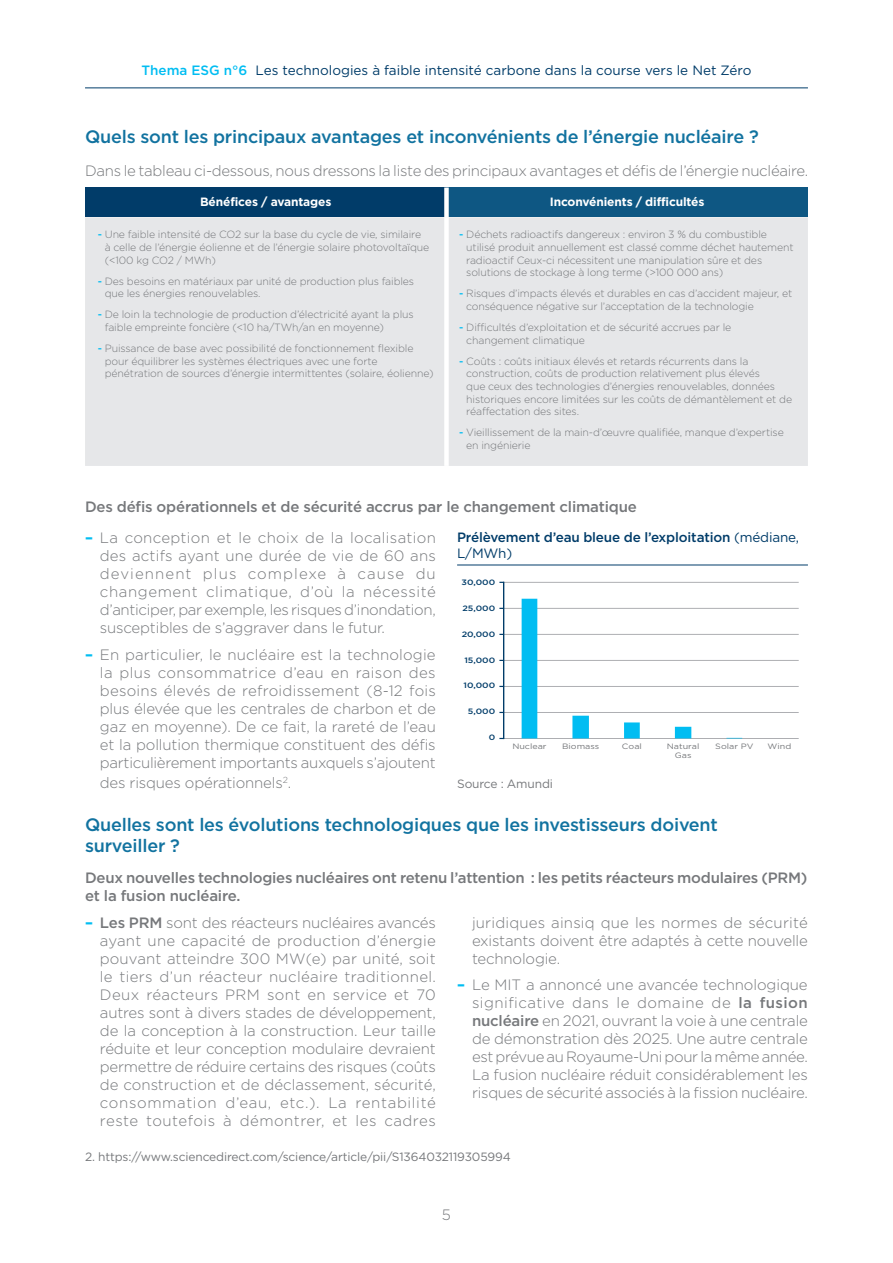
<style>
.page{position:relative;width:893px;height:1263px;background:#fff}
.page>*{position:absolute;margin:0;border:0;box-sizing:border-box;transform-origin:0 0}
.Titre_2{font:500 18px/21.6px "Gotham";letter-spacing:-.01em;color:#1273a0}
.texte_courant{font:300 15px/18px "Gotham";letter-spacing:-.02em;color:#76787b;text-align:justify}
.texte_courant-2{font:500 15px/18px "Gotham";letter-spacing:-.015em;color:#76787b}
.t1{font:13.5px "Gotham";color:#013c69}
.Titre_graph{font:500 13.5px/16.5px "Gotham";letter-spacing:-.01em;color:#013c69}
.Source{font:12px "Gotham";letter-spacing:-.01em;color:#76787b}
.texte_courant-3{font:700 12px "Gotham";letter-spacing:-.01em;color:#fff}
.texte_courant-4{font:300 10.5px/12.6px "Gotham";letter-spacing:-.01em;color:#76787b}
.t2{font:7.8px/9.3px "Gotham";color:#76787b;text-align:center;scale:1.16 1}
.t3{font:500 7.8px "Gotham";color:#013c69;scale:1.16 1}
.s1{font-weight:500;color:#01bdf2}
.s2{font-weight:700;color:#01bdf2}
.s3{font-weight:400}
.s4{font-weight:500}
</style>
<div class="page">
<hr style="left:85px;top:88px;width:723px;height:1px;background:#013c69">
<div style="left:85px;top:188px;width:361px;height:29px;background:#013c69"></div>
<div style="left:446px;top:188px;width:362px;height:29px;background:#0e5783"></div>
<div style="left:85px;top:217px;width:723px;height:249px;background:#e6e7e9"></div>
<div style="left:444px;top:188px;width:5px;height:29px;background:#fff"></div>
<div style="left:444px;top:217px;width:5px;height:249px;background:#fff"></div>
<hr style="left:457px;top:565px;width:351px;height:1px;background:#013c69">
<hr style="left:504px;top:738px;width:295px;height:1px;background:#a8a9ad">
<hr style="left:504px;top:712px;width:295px;height:1px;background:#a8a9ad">
<hr style="left:504px;top:686px;width:295px;height:1px;background:#a8a9ad">
<hr style="left:504px;top:660px;width:295px;height:1px;background:#a8a9ad">
<hr style="left:504px;top:634px;width:295px;height:1px;background:#a8a9ad">
<hr style="left:504px;top:608px;width:295px;height:1px;background:#a8a9ad">
<hr style="left:504px;top:582px;width:295px;height:1px;background:#a8a9ad">
<hr style="left:503px;top:582px;width:1px;height:156px;background:#013c69">
<svg style="left:522px;top:599px;width:220px;height:139px"></svg>
<p class="t1" style="left:142px;top:61px;width:611px"><span class="s1">Thema ESG n°6</span> Les technologies à faible intensité carbone dans la course vers le Net Zéro</p>
<p class="Titre_2" style="left:85px;top:126px;width:675px">Quels sont les principaux avantages et inconvénients de l’énergie nucléaire ?</p>
<p class="texte_courant" style="left:85px;top:161px;width:725px">Dans le tableau ci-dessous, nous dressons la liste des principaux avantages et défis de l’énergie nucléaire.</p>
<p class="texte_courant-3" style="left:200px;top:193px;width:133px">Bénéfices / avantages</p>
<p class="texte_courant-3" style="left:550px;top:193px;width:156px">Inconvénients / difficultés</p>
<p class="texte_courant-4" style="left:105px;top:228px;width:326px;text-indent:-7px"><span class="s1">-</span> Une faible intensité de CO2 sur la base du cycle de vie, similaire à celle de l’énergie éolienne et de l’énergie solaire photovoltaïque (&lt;100 kg CO2 / MWh)</p>
<p class="texte_courant-4" style="left:105px;top:274px;width:311px;text-indent:-7px"><span class="s1">-</span> Des besoins en matériaux par unité de production plus faibles que les énergies renouvelables.</p>
<p class="texte_courant-4" style="left:105px;top:308px;width:310px;text-indent:-7px"><span class="s1">-</span> De loin la technologie de production d’électricité ayant la plus faible empreinte foncière (&lt;10 ha/TWh/an en moyenne)</p>
<p class="texte_courant-4" style="left:105px;top:342px;width:330px;text-indent:-7px"><span class="s1">-</span> Puissance de base avec possibilité de fonctionnement flexible pour équilibrer les systèmes électriques avec une forte pénétration de sources d’énergie intermittentes (solaire, éolienne)</p>
<p class="texte_courant-4" style="left:466px;top:228px;width:329px;text-indent:-7px"><span class="s1">-</span> Déchets radioactifs dangereux : environ 3 % du combustible utilisé produit annuellement est classé comme déchet hautement radioactif Ceux-ci nécessitent une manipulation sûre et des solutions de stockage à long terme (&gt;100 000 ans)</p>
<p class="texte_courant-4" style="left:466px;top:287px;width:327px;text-indent:-7px"><span class="s1">-</span> Risques d’impacts élevés et durables en cas d’accident majeur, et conséquence négative sur l’acceptation de la technologie</p>
<p class="texte_courant-4" style="left:466px;top:321px;width:267px;text-indent:-7px"><span class="s1">-</span> Difficultés d’exploitation et de sécurité accrues par le changement climatique</p>
<p class="texte_courant-4" style="left:466px;top:354px;width:327px;text-indent:-7px"><span class="s1">-</span> Coûts : coûts initiaux élevés et retards récurrents dans la construction, coûts de production relativement plus élevés<br>que ceux des technologies d’énergies renouvelables, données historiques encore limitées sur les coûts de démantèlement et de réaffectation des sites.</p>
<p class="texte_courant-4" style="left:466px;top:426px;width:319px;text-indent:-7px"><span class="s1">-</span> Vieillissement de la main-d’œuvre qualifiée, manque d’expertise en ingénierie</p>
<p class="texte_courant-2" style="left:85px;top:498px;width:553px">Des défis opérationnels et de sécurité accrus par le changement climatique</p>
<p class="texte_courant" style="left:100px;top:528px;width:338px;text-indent:-15px"><span class="s2">–</span> La conception et le choix de la localisation des actifs ayant une durée de vie de 60 ans deviennent plus complexe à cause du changement climatique, d’où la nécessité d’anticiper, par exemple, les risques d’inondation, susceptibles de s’aggraver dans le futur.</p>
<p class="texte_courant" style="left:100px;top:645px;width:338px;text-indent:-15px"><span class="s2">–</span> En particulier, le nucléaire est la technologie la plus consommatrice d’eau en raison des besoins élevés de refroidissement (8-12 fois plus élevée que les centrales de charbon et de gaz en moyenne). De ce fait, la rareté de l’eau et la pollution thermique constituent des défis particulièrement importants auxquels s’ajoutent</p>
<p class="texte_courant" style="left:100px;top:773px;width:193px">des risques opérationnels<sup>2</sup>.</p>
<p class="Titre_graph" style="left:457px;top:528px;width:344px">Prélèvement d’eau bleue de l’exploitation <span class="s3">(médiane,<br>L/MWh)</span></p>
<p class="t3" style="left:462px;top:577px;width:30px">30,000</p>
<p class="t3" style="left:462px;top:603px;width:30px">25,000</p>
<p class="t3" style="left:462px;top:629px;width:30px">20,000</p>
<p class="t3" style="left:464px;top:655px;width:28px">15,000</p>
<p class="t3" style="left:464px;top:681px;width:29px">10,000</p>
<p class="t3" style="left:468px;top:707px;width:25px">5,000</p>
<p class="t3" style="left:489px;top:732px;width:7px">0</p>
<p class="t2" style="left:512px;top:741px;width:31px">Nuclear</p>
<p class="t2" style="left:562px;top:741px;width:34px">Biomass</p>
<p class="t2" style="left:622px;top:741px;width:19px">Coal</p>
<p class="t2" style="left:667px;top:741px;width:30px">Natural<br>Gas</p>
<p class="t2" style="left:715px;top:741px;width:34px">Solar PV</p>
<p class="t2" style="left:767px;top:741px;width:22px">Wind</p>
<p class="Source" style="left:457px;top:776px;width:97px">Source : Amundi</p>
<p class="Titre_2" style="left:85px;top:813px;width:634px">Quelles sont les évolutions technologiques que les investisseurs doivent surveiller ?</p>
<p class="texte_courant-2" style="left:85px;top:869px;width:724px">Deux nouvelles technologies nucléaires ont retenu l’attention : les petits réacteurs modulaires (PRM) et la fusion nucléaire.</p>
<p class="texte_courant" style="left:100px;top:913px;width:338px;text-indent:-15px"><span class="s2">–</span> <span class="s4">Les PRM</span> sont des réacteurs nucléaires avancés ayant une capacité de production d’énergie pouvant atteindre 300 MW(e) par unité, soit le tiers d’un réacteur nucléaire traditionnel.<br>Deux réacteurs PRM sont en service et 70 autres sont à divers stades de développement, de la conception à la construction. Leur taille réduite et leur conception modulaire devraient permettre de réduire certains des risques (coûts de construction et de déclassement, sécurité, consommation d’eau, etc.). La rentabilité reste toutefois à démontrer, et les cadres</p>
<p class="texte_courant" style="left:472px;top:913px;width:337px">juridiques ainsiq que les normes de sécurité existants doivent être adaptés à cette nouvelle technologie.</p>
<p class="texte_courant" style="left:472px;top:975px;width:338px;text-indent:-15px"><span class="s2">–</span> Le MIT a annoncé une avancée technologique significative dans le domaine de <span class="s4">la fusion nucléaire</span> en 2021, ouvrant la voie à une centrale de démonstration dès 2025. Une autre centrale est prévue au Royaume-Uni pour la même année.<br>La fusion nucléaire réduit considérablement les risques de sécurité associés à la fission nucléaire.</p>
<p class="Source" style="left:85px;top:1149px;width:427px">2. https://www.sciencedirect.com/science/article/pii/S1364032119305994</p>
<p class="texte_courant" style="left:442px;top:1205px;width:11px">5</p>
</div>
